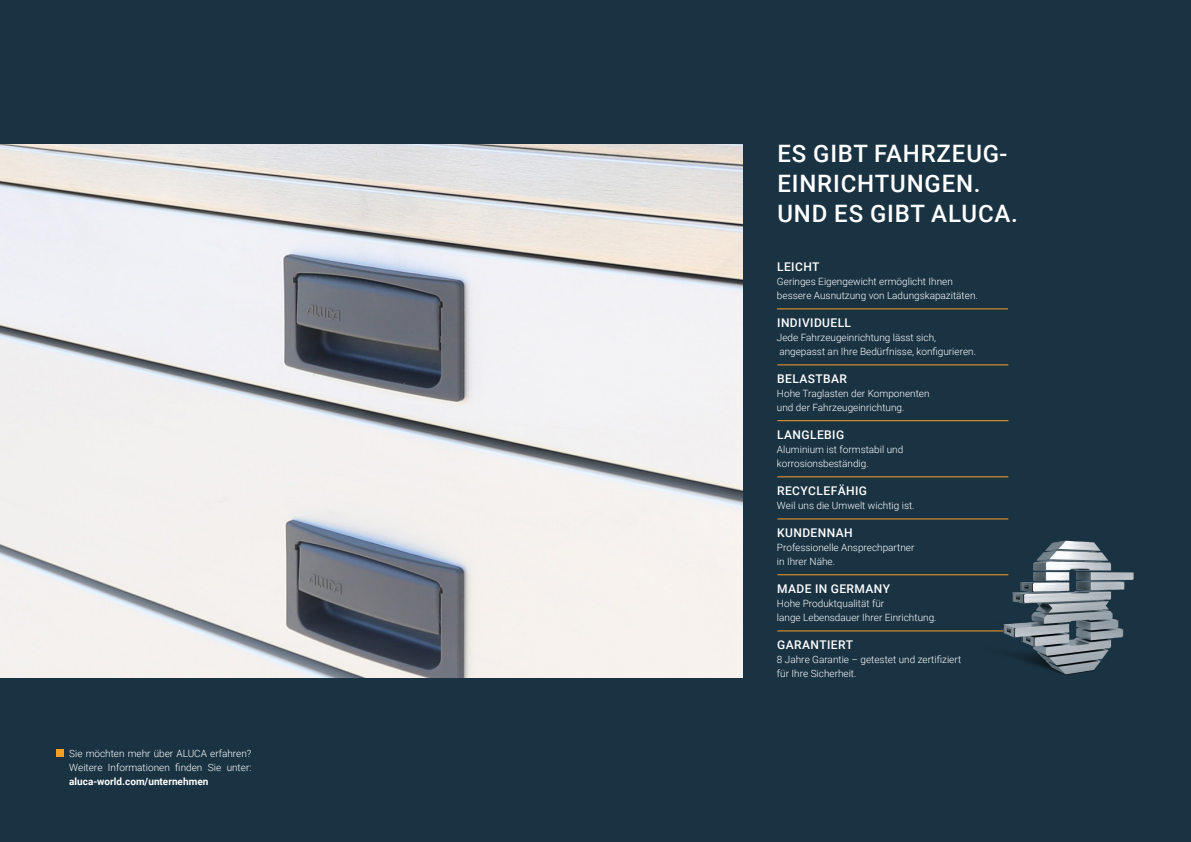
<style>
.page{position:relative;width:1191px;height:842px;background:#1a3343}
.page>*{position:absolute;margin:0;border:0;box-sizing:border-box;transform-origin:0 0}
.t1{font:500 24px "Roboto";letter-spacing:.035em;color:#fff}
.t2{font:500 12px "Roboto";letter-spacing:.035em;color:#fff}
.Art_Beschreibung{font:300 10px/14px "Roboto";color:#fff}
.s1{font-weight:700}
</style>
<div class="page">
<img style="left:0;top:144px;width:743px;height:533px">
<hr style="left:777px;top:308px;width:231px;height:1px;background:#f89f28">
<hr style="left:777px;top:364px;width:231px;height:1px;background:#f89f28">
<hr style="left:777px;top:420px;width:231px;height:1px;background:#f89f28">
<hr style="left:777px;top:476px;width:231px;height:1px;background:#f89f28">
<hr style="left:777px;top:518px;width:231px;height:1px;background:#f89f28">
<hr style="left:777px;top:574px;width:231px;height:1px;background:#f89f28">
<hr style="left:777px;top:630px;width:231px;height:1px;background:#f89f28">
<img style="left:985px;top:540px;width:149px;height:135px">
<div style="left:57px;top:750px;width:7px;height:7px;background:#f89f28"></div>
<p class="Art_Beschreibung" style="left:69px;top:746px;width:184px;text-align:justify">Sie möchten mehr über ALUCA erfahren?<br>Weitere Informationen finden Sie unter: <span class="s1">aluca-world.com/unternehmen</span></p>
<p class="t1" style="left:777px;top:137px;width:232px">ES GIBT FAHRZEUG-</p>
<p class="t1" style="left:777px;top:167px;width:204px">EINRICHTUNGEN.</p>
<p class="t1" style="left:777px;top:197px;width:242px">UND ES GIBT ALUCA.</p>
<p class="t2" style="left:777px;top:258px;width:44px">LEICHT</p>
<p class="Art_Beschreibung" style="left:777px;top:274px;width:177px">Geringes Eigengewicht ermöglicht Ihnen</p>
<p class="Art_Beschreibung" style="left:777px;top:288px;width:202px">bessere Ausnutzung von Ladungskapazitäten.</p>
<p class="t2" style="left:777px;top:314px;width:75px">INDIVIDUELL</p>
<p class="Art_Beschreibung" style="left:777px;top:330px;width:201px">Jede Fahrzeugeinrichtung lässt sich, angepasst an Ihre Bedürfnisse, konfigurieren.</p>
<p class="t2" style="left:777px;top:370px;width:71px">BELASTBAR</p>
<p class="Art_Beschreibung" style="left:777px;top:386px;width:154px">Hohe Traglasten der Komponenten und der Fahrzeugeinrichtung.</p>
<p class="t2" style="left:777px;top:426px;width:69px">LANGLEBIG</p>
<p class="Art_Beschreibung" style="left:777px;top:442px;width:128px">Aluminium ist formstabil und</p>
<p class="Art_Beschreibung" style="left:777px;top:456px;width:93px">korrosionsbeständig.</p>
<p class="t2" style="left:777px;top:482px;width:91px">RECYCLEFÄHIG</p>
<p class="Art_Beschreibung" style="left:777px;top:498px;width:139px">Weil uns die Umwelt wichtig ist.</p>
<p class="t2" style="left:777px;top:524px;width:77px">KUNDENNAH</p>
<p class="Art_Beschreibung" style="left:777px;top:540px;width:139px">Professionelle Ansprechpartner</p>
<p class="Art_Beschreibung" style="left:777px;top:554px;width:60px">in Ihrer Nähe.</p>
<p class="t2" style="left:777px;top:580px;width:114px">MADE IN GERMANY</p>
<p class="Art_Beschreibung" style="left:777px;top:596px;width:109px">Hohe Produktqualität für</p>
<p class="Art_Beschreibung" style="left:777px;top:610px;width:161px">lange Lebensdauer Ihrer Einrichtung.</p>
<p class="t2" style="left:777px;top:636px;width:77px">GARANTIERT</p>
<p class="Art_Beschreibung" style="left:777px;top:652px;width:186px">8 Jahre Garantie – getestet und zertifiziert</p>
<p class="Art_Beschreibung" style="left:777px;top:666px;width:81px">für Ihre Sicherheit.</p>
</div>
